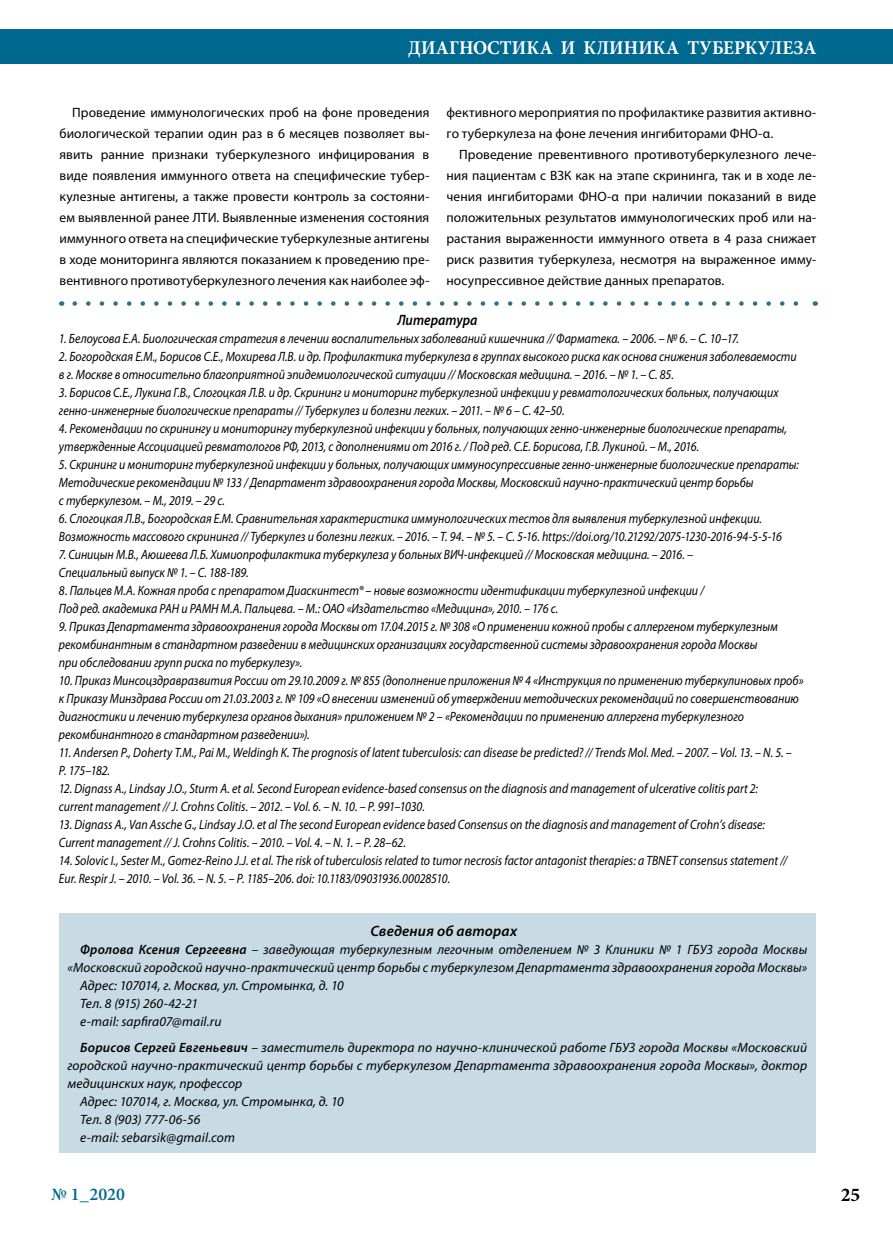
<style>
.page{position:relative;width:893px;height:1234px;background:#fff}
.page>*{position:absolute;margin:0;border:0;box-sizing:border-box;transform-origin:0 0}
.t1{font:700 19.5px "Minion Pro";letter-spacing:.01em;color:#fff;scale:.95 1}
.t2{font:700 19.5px "Minion Pro";color:#000}
.t3{font:600 18px "Minion Pro";color:#006990}
.t4{font:italic 600 15px "Myriad Pro";letter-spacing:.01em;color:#000}
.t5{font:italic 600 15px "Myriad Pro";letter-spacing:.01em;color:#000;scale:.9 1}
.t6{font:italic 13.5px/18px "Myriad Pro";color:#000;scale:.88 1}
.t7{font:13.5px/21px "Myriad Pro";letter-spacing:.005em;color:#000;text-align:justify}
.t8{font:italic 13.5px "Myriad Pro";color:#000}
.t9{font:italic 13.5px "Myriad Pro";letter-spacing:-.025em;color:#000}
.s1{font-weight:600}
</style>
<div class="page">
<div style="left:0;top:30px;width:893px;height:34px;background:#006990"></div>
<svg style="left:75px;top:301px;width:724px;height:5px"></svg>
<div style="left:59px;top:913px;width:757px;height:239px;background:#c8dae4"></div>
<h1 class="t1" style="left:408px;top:34px;width:431px">ДИАГНОСТИКА И КЛИНИКА ТУБЕРКУЛЕЗА</h1>
<p class="t7" style="left:60px;top:102px;width:371px;text-indent:13px">Проведение иммунологических проб на фоне проведения биологической терапии один раз в 6 месяцев позволяет вы&shy;явить ранние признаки туберкулезного инфицирования в виде появления иммунного ответа на специфические тубер&shy;кулезные антигены, а также провести контроль за состояни&shy;ем выявленной ранее ЛТИ. Выявленные изменения состояния иммунного ответа на специфические туберкулезные антигены в ходе мониторинга являются показанием к проведению пре&shy;вентивного противотуберкулезного лечения как наиболее эф-</p>
<p class="t7" style="left:446px;top:102px;width:371px">фективного мероприятия по профилактике развития активно&shy;го туберкулеза на фоне лечения ингибиторами ФНО-α.</p>
<p class="t7" style="left:446px;top:144px;width:371px;text-indent:13px">Проведение превентивного противотуберкулезного лече&shy;ния пациентам с ВЗК как на этапе скрининга, так и в ходе ле&shy;чения ингибиторами ФНО-α при наличии показаний в виде положительных результатов иммунологических проб или на&shy;растания выраженности иммунного ответа в 4 раза снижает риск развития туберкулеза, несмотря на выраженное имму&shy;носупрессивное действие данных препаратов.</p>
<p class="t5" style="left:397px;top:310px;width:91px">Литература</p>
<p class="t6" style="left:59px;top:329px;width:774px">1. Белоусова Е.А. Биологическая стратегия в лечении воспалительных заболеваний кишечника // Фарматека. – 2006. – № 6. – С. 10–17.</p>
<p class="t6" style="left:59px;top:347px;width:840px">2. Богородская Е.М., Борисов С.Е., Мохирева Л.В. и др. Профилактика туберкулеза в группах высокого риска как основа снижения заболеваемости в г. Москве в относительно благоприятной эпидемиологической ситуации // Московская медицина. – 2016. – № 1. – С. 85.</p>
<p class="t6" style="left:59px;top:383px;width:819px">3. Борисов С.Е., Лукина Г.В., Слогоцкая Л.В. и др. Скрининг и мониторинг туберкулезной инфекции у ревматологических больных, получающих генно-инженерные биологические препараты // Туберкулез и болезни легких. – 2011. – № 6 – С. 42–50.</p>
<p class="t6" style="left:59px;top:419px;width:829px">4. Рекомендации по скринингу и мониторингу туберкулезной инфекции у больных, получающих генно-инженерные биологические препараты, утвержденные Ассоциацией ревматологов РФ, 2013, с дополнениями от 2016 г. / Под ред. С.Е. Борисова, Г.В. Лукиной. – М., 2016.</p>
<p class="t6" style="left:59px;top:455px;width:842px">5. Скрининг и мониторинг туберкулезной инфекции у больных, получающих иммуносупрессивные генно-инженерные биологические препараты:<br>Методические рекомендации № 133 / Департамент здравоохранения города Москвы, Московский научно-практический центр борьбы<br>с туберкулезом. – М., 2019. – 29 с.</p>
<p class="t6" style="left:59px;top:509px;width:823px">6. Слогоцкая Л.В., Богородская Е.М. Сравнительная характеристика иммунологических тестов для выявления туберкулезной инфекции.<br>Возможность массового скрининга // Туберкулез и болезни легких. – 2016. – Т. 94. – № 5. – С. 5-16. https://doi.org/10.21292/2075-1230-2016-94-5-5-16</p>
<p class="t6" style="left:59px;top:545px;width:722px">7. Синицын М.В., Аюшеева Л.Б. Химиопрофилактика туберкулеза у больных ВИЧ-инфекцией // Московская медицина. – 2016. –<br>Специальный выпуск № 1. – С. 188-189.</p>
<p class="t6" style="left:59px;top:581px;width:735px">8. Пальцев М.А. Кожная проба с препаратом Диаскинтест® – новые возможности идентификации туберкулезной инфекции /<br>Под ред. академика РАН и РАМН М.А. Пальцева. – М.: ОАО «Издательство «Медицина», 2010. – 176 с.</p>
<p class="t6" style="left:59px;top:617px;width:819px">9. Приказ Департамента здравоохранения города Москвы от 17.04.2015 г. № 308 «О применении кожной пробы с аллергеном туберкулезным рекомбинантным в стандартном разведении в медицинских организациях государственной системы здравоохранения города Москвы при обследовании групп риска по туберкулезу».</p>
<p class="t6" style="left:59px;top:671px;width:848px">10. Приказ Минсоцздравразвития России от 29.10.2009 г. № 855 (дополнение приложения № 4 «Инструкция по применению туберкулиновых проб» к Приказу Минздрава России от 21.03.2003 г. № 109 «О внесении изменений об утверждении методических рекомендаций по совершенствованию диагностики и лечению туберкулеза органов дыхания» приложением № 2 – «Рекомендации по применению аллергена туберкулезного рекомбинантного в стандартном разведении»).</p>
<p class="t6" style="left:59px;top:743px;width:834px">11. Andersen P., Doherty T.M., Pai M., Weldingh K. The prognosis of latent tuberculosis: can disease be predicted? // Trends Mol. Med. – 2007. – Vol. 13. – N. 5. –<br>P. 175–182.</p>
<p class="t6" style="left:59px;top:779px;width:796px">12. Dignass A., Lindsay J.O., Sturm A. et al. Second European evidence-based consensus on the diagnosis and management of ulcerative colitis part 2: current management // J. Crohns Colitis. – 2012. – Vol. 6. – N. 10. – P. 991–1030.</p>
<p class="t6" style="left:59px;top:815px;width:804px">13. Dignass A., Van Assche G., Lindsay J.O. et al The second European evidence based Consensus on the diagnosis and management of Crohn’s disease:<br>Current management // J. Crohns Colitis. – 2010. – Vol. 4. – N. 1. – P. 28–62.</p>
<p class="t6" style="left:59px;top:851px;width:829px">14. Solovic I., Sester M., Gomez-Reino J.J. et al. The risk of tuberculosis related to tumor necrosis factor antagonist therapies: a TBNET consensus statement //<br>Eur. Respir J. – 2010. – Vol. 36. – N. 5. – P. 1185–206. doi: 10.1183/09031936.00028510.</p>
<p class="t4" style="left:370px;top:921px;width:148px">Сведения об авторах</p>
<p class="t8" style="left:80px;top:940px;width:728px"><span class="s1">Фролова Ксения Сергеевна</span> – заведующая туберкулезным легочным отделением № 3 Клиники № 1 ГБУЗ города Москвы</p>
<p class="t8" style="left:67px;top:958px;width:741px">«Московский городской научно-практический центр борьбы с туберкулезом Департамента здравоохранения города Москвы»</p>
<p class="t8" style="left:80px;top:976px;width:265px">Адрес: 107014, г. Москва, ул. Стромынка, д. 10</p>
<p class="t9" style="left:80px;top:994px;width:119px">Тел. 8 (915) 260-42-21</p>
<p class="t8" style="left:80px;top:1012px;width:143px">e-mail: sapfira07@mail.ru</p>
<p class="t8" style="left:80px;top:1038px;width:728px"><span class="s1">Борисов Сергей Евгеньевич</span> – заместитель директора по научно-клинической работе ГБУЗ города Москвы «Московский</p>
<p class="t8" style="left:67px;top:1056px;width:741px">городской научно-практический центр борьбы с туберкулезом Департамента здравоохранения города Москвы», доктор</p>
<p class="t8" style="left:67px;top:1074px;width:176px">медицинских наук, профессор</p>
<p class="t8" style="left:80px;top:1092px;width:265px">Адрес: 107014, г. Москва, ул. Стромынка, д. 10</p>
<p class="t8" style="left:80px;top:1110px;width:122px">Тел. 8 (903) 777-06-56</p>
<p class="t8" style="left:80px;top:1128px;width:156px">e-mail: sebarsik@gmail.com</p>
<h2 class="t3" style="left:51px;top:1181px;width:76px">№ 1_2020</h2>
<h1 class="t2" style="left:841px;top:1180px;width:21px">25</h1>
</div>
